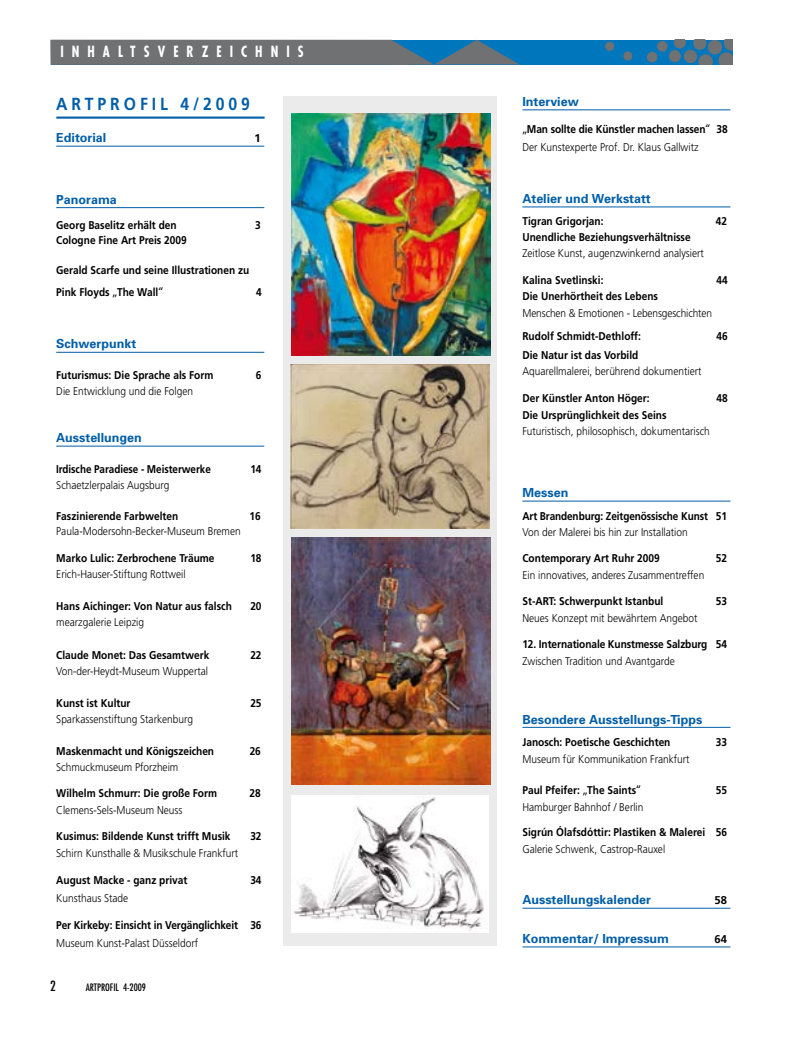
<style>
.page{position:relative;width:805px;height:1053px;background:#fff}
.page>*{position:absolute;margin:0;border:0;box-sizing:border-box;transform-origin:0 0}
.t1{font:700 17.5px "Frutiger";letter-spacing:.25em;color:#005ea8;scale:.9 1}
.t2{font:700 condensed 15px "Futura";letter-spacing:.6em;color:#fff;scale:.89 1}
.t3{font:condensed 13.75px "Futura";color:#000}
.t4{font:700 12.5px "Univers";color:#005ea8}
.t5{font:700 11.25px/21.8px "Frutiger";color:#000;scale:.9 1}
.t6{font:300 11.25px/18.2px "Frutiger";color:#000;scale:.9 1}
.t7{font:700 11.25px "Frutiger";color:#000;scale:.89 1}
.t8{font:700 11.25px "Frutiger";color:#000;scale:.88 1}
.t9{font:700 11.25px "Frutiger";color:#000}
.t10{font:700 11.25px "Univers";color:#000}
.t11{font:condensed 10px "Futura";color:#000}
.s1{font-family:"Officina Sans";font-weight:400;font-size:12.5px}
.s2{font-weight:700}
</style>
<div class="page">
<div style="left:283px;top:96px;width:214px;height:849px;background:#ebebec"></div>
<hr style="left:56px;top:146px;width:208px;height:1px;background:#005ea8">
<hr style="left:56px;top:207px;width:208px;height:1px;background:#005ea8">
<hr style="left:56px;top:352px;width:208px;height:1px;background:#005ea8">
<hr style="left:56px;top:446px;width:208px;height:1px;background:#005ea8">
<hr style="left:56px;top:117px;width:208px;height:1px;background:#005ea8">
<hr style="left:56px;top:118px;width:208px;height:1px;background:#005ea8">
<div style="left:51px;top:40px;width:681px;height:25px;background:#0076bd"></div>
<div style="left:708px;top:40px;width:13px;height:14px;background:#707173;border-radius:50%"></div>
<div style="left:707px;top:40px;width:14px;height:14px;border:1px solid #707173;border-radius:50%"></div>
<svg style="left:698px;top:55px;width:14px;height:10px"></svg>
<svg style="left:718px;top:40px;width:14px;height:25px"></svg>
<svg style="left:693px;top:40px;width:13px;height:9px"></svg>
<div style="left:684px;top:50px;width:12px;height:13px;background:#707173;border-radius:50%"></div>
<div style="left:684px;top:50px;width:12px;height:13px;border:1px solid #707173;border-radius:50%"></div>
<svg style="left:674px;top:40px;width:11px;height:8px"></svg>
<div style="left:669px;top:51px;width:11px;height:11px;background:#707173;border-radius:50%"></div>
<div style="left:669px;top:50px;width:11px;height:12px;border:1px solid #707173;border-radius:50%"></div>
<div style="left:657px;top:41px;width:10px;height:10px;background:#707173;border-radius:50%"></div>
<div style="left:657px;top:41px;width:10px;height:10px;border:1px solid #707173;border-radius:50%"></div>
<div style="left:647px;top:52px;width:9px;height:10px;background:#707173;border-radius:50%"></div>
<div style="left:647px;top:52px;width:10px;height:10px;border:1px solid #707173;border-radius:50%"></div>
<div style="left:605px;top:42px;width:8px;height:8px;background:#707173;border-radius:50%"></div>
<div style="left:605px;top:42px;width:8px;height:9px;border:1px solid #707173;border-radius:50%"></div>
<div style="left:623px;top:52px;width:8px;height:8px;background:#707173;border-radius:50%"></div>
<div style="left:623px;top:52px;width:8px;height:8px;border:1px solid #707173;border-radius:50%"></div>
<svg style="left:50px;top:40px;width:469px;height:25px;background:#60717d"></svg>
<hr style="left:522px;top:109px;width:208px;height:1px;background:#005ea8">
<hr style="left:522px;top:206px;width:208px;height:1px;background:#005ea8">
<hr style="left:522px;top:501px;width:208px;height:1px;background:#005ea8">
<hr style="left:522px;top:727px;width:208px;height:1px;background:#005ea8">
<hr style="left:522px;top:907px;width:208px;height:1px;background:#005ea8">
<hr style="left:522px;top:946px;width:208px;height:1px;background:#005ea8">
<img style="left:292px;top:113px;width:198px;height:242px">
<img style="left:292px;top:537px;width:198px;height:247px">
<img style="left:290px;top:365px;width:199px;height:163px">
<img style="left:292px;top:795px;width:196px;height:137px">
<h2 class="t2" style="left:60px;top:42px;width:275px">INHALTSVERZEICHNIS</h2>
<h1 class="t1" style="left:56px;top:93px;width:217px">ARTPROFIL 4/2009</h1>
<p class="t4" style="left:56px;top:130px;width:52px">Editorial</p>
<p class="t10" style="left:254px;top:131px;width:8px">1</p>
<p class="t4" style="left:56px;top:191px;width:62px">Panorama</p>
<p class="t5" style="left:56px;top:214px;width:135px">Georg Baselitz erhält den</p>
<p class="t5" style="left:255px;top:214px;width:8px">3</p>
<p class="t5" style="left:56px;top:229px;width:146px">Cologne Fine Art Preis 2009</p>
<p class="t5" style="left:56px;top:259px;width:216px">Gerald Scarfe und seine Illustrationen zu<br>Pink Floyds <span class="s1">„</span>The Wall<span class="s1">“</span></p>
<p class="t5" style="left:256px;top:281px;width:8px">4</p>
<p class="t4" style="left:56px;top:336px;width:81px">Schwerpunkt</p>
<p class="t5" style="left:56px;top:364px;width:176px">Futurismus: Die Sprache als Form</p>
<p class="t5" style="left:256px;top:364px;width:8px">6</p>
<p class="t6" style="left:56px;top:382px;width:153px">Die Entwicklung und die Folgen</p>
<p class="t4" style="left:56px;top:430px;width:87px">Ausstellungen</p>
<p class="t8" style="left:56px;top:462px;width:177px">Irdische Paradiese - Meisterwerke</p>
<p class="t5" style="left:250px;top:457px;width:14px">14</p>
<p class="t6" style="left:56px;top:475px;width:127px">Schaetzlerpalais Augsburg</p>
<p class="t5" style="left:56px;top:505px;width:137px">Faszinierende Farbwelten</p>
<p class="t5" style="left:249px;top:505px;width:14px">16</p>
<p class="t6" style="left:56px;top:522px;width:206px">Paula-Modersohn-Becker-Museum Bremen</p>
<p class="t5" style="left:56px;top:546px;width:177px">Marko Lulic: Zerbrochene Träume</p>
<p class="t5" style="left:250px;top:546px;width:14px">18</p>
<p class="t6" style="left:56px;top:564px;width:145px">Erich-Hauser-Stiftung Rottweil</p>
<p class="t5" style="left:56px;top:595px;width:197px">Hans Aichinger: Von Natur aus falsch</p>
<p class="t5" style="left:250px;top:595px;width:14px">20</p>
<p class="t6" style="left:56px;top:613px;width:99px">mearzgalerie Leipzig</p>
<p class="t5" style="left:56px;top:643px;width:172px">Claude Monet: Das Gesamtwerk</p>
<p class="t5" style="left:250px;top:643px;width:14px">22</p>
<p class="t6" style="left:56px;top:661px;width:170px">Von-der-Heydt-Museum Wuppertal</p>
<p class="t5" style="left:56px;top:692px;width:84px">Kunst ist Kultur</p>
<p class="t5" style="left:250px;top:692px;width:14px">25</p>
<p class="t6" style="left:56px;top:710px;width:153px">Sparkassenstiftung Starkenburg</p>
<p class="t5" style="left:56px;top:739px;width:177px">Maskenmacht und Königszeichen</p>
<p class="t5" style="left:249px;top:739px;width:14px">26</p>
<p class="t6" style="left:56px;top:758px;width:137px">Schmuckmuseum Pforzheim</p>
<p class="t5" style="left:56px;top:781px;width:180px">Wilhelm Schmurr: Die große Form</p>
<p class="t5" style="left:249px;top:781px;width:14px">28</p>
<p class="t6" style="left:56px;top:800px;width:142px">Clemens-Sels-Museum Neuss</p>
<p class="t5" style="left:56px;top:825px;width:195px">Kusimus: Bildende Kunst trifft Musik</p>
<p class="t5" style="left:250px;top:825px;width:14px">32</p>
<p class="t6" style="left:56px;top:844px;width:204px">Schirn Kunsthalle &amp; Musikschule Frankfurt</p>
<p class="t5" style="left:56px;top:868px;width:147px">August Macke - ganz privat</p>
<p class="t5" style="left:250px;top:868px;width:14px">34</p>
<p class="t6" style="left:56px;top:888px;width:82px">Kunsthaus Stade</p>
<p class="t5" style="left:56px;top:913px;width:229px">Per Kirkeby: Einsicht in Vergänglichkeit 36</p>
<p class="t6" style="left:56px;top:933px;width:159px">Museum Kunst-Palast Düsseldorf</p>
<p class="t3" style="left:50px;top:977px;width:7px">2</p>
<p class="t11" style="left:86px;top:980px;width:62px">ARTPROFIL 4-2009</p>
<p class="t4" style="left:522px;top:93px;width:58px">Interview</p>
<p class="t6" style="left:522px;top:120px;width:229px"><span class="s1">„</span><span class="s2">Man sollte die Künstler machen lassen</span><span class="s1">“</span> <span class="s2">38<br></span>Der Kunstexperte Prof. Dr. Klaus Gallwitz</p>
<p class="t4" style="left:522px;top:190px;width:130px">Atelier und Werkstatt</p>
<p class="t5" style="left:522px;top:210px;width:92px">Tigran Grigorjan:</p>
<p class="t5" style="left:715px;top:210px;width:14px">42</p>
<p class="t5" style="left:522px;top:226px;width:188px">Unendliche Beziehungsverhältnisse</p>
<p class="t6" style="left:522px;top:244px;width:203px">Zeitlose Kunst, augenzwinkernd analysiert</p>
<p class="t5" style="left:522px;top:269px;width:92px">Kalina Svetlinski:</p>
<p class="t5" style="left:716px;top:269px;width:14px">44</p>
<p class="t5" style="left:522px;top:285px;width:152px">Die Unerhörtheit des Lebens</p>
<p class="t6" style="left:522px;top:304px;width:212px">Menschen &amp; Emotionen - Lebensgeschichten</p>
<p class="t5" style="left:522px;top:325px;width:133px">Rudolf Schmidt-Dethloff:</p>
<p class="t5" style="left:716px;top:325px;width:14px">46</p>
<p class="t5" style="left:522px;top:344px;width:130px">Die Natur ist das Vorbild</p>
<p class="t6" style="left:522px;top:362px;width:200px">Aquarellmalerei, berührend dokumentiert</p>
<p class="t5" style="left:522px;top:387px;width:143px">Der Künstler Anton Höger:</p>
<p class="t5" style="left:716px;top:387px;width:14px">48</p>
<p class="t5" style="left:522px;top:403px;width:162px">Die Ursprünglichkeit des Seins</p>
<p class="t6" style="left:522px;top:422px;width:210px">Futuristisch, philosophisch, dokumentarisch</p>
<p class="t4" style="left:522px;top:484px;width:47px">Messen</p>
<p class="t7" style="left:522px;top:509px;width:231px">Art Brandenburg: Zeitgenössische Kunst 51</p>
<p class="t6" style="left:522px;top:523px;width:185px">Von der Malerei bis hin zur Installation</p>
<p class="t5" style="left:522px;top:547px;width:154px">Contemporary Art Ruhr 2009</p>
<p class="t5" style="left:715px;top:547px;width:14px">52</p>
<p class="t6" style="left:522px;top:566px;width:203px">Ein innovatives, anderes Zusammentreffen</p>
<p class="t5" style="left:522px;top:590px;width:158px">St-ART: Schwerpunkt Istanbul</p>
<p class="t5" style="left:715px;top:590px;width:14px">53</p>
<p class="t6" style="left:522px;top:609px;width:196px">Neues Konzept mit bewährtem Angebot</p>
<p class="t5" style="left:522px;top:633px;width:229px">12. Internationale Kunstmesse Salzburg 54</p>
<p class="t6" style="left:522px;top:651px;width:171px">Zwischen Tradition und Avantgarde</p>
<p class="t4" style="left:522px;top:711px;width:181px">Besondere Ausstellungs-Tipps</p>
<p class="t5" style="left:522px;top:730px;width:166px">Janosch: Poetische Geschichten</p>
<p class="t5" style="left:715px;top:730px;width:14px">33</p>
<p class="t6" style="left:522px;top:749px;width:187px">Museum für Kommunikation Frankfurt</p>
<p class="t5" style="left:522px;top:778px;width:133px">Paul Pfeifer: <span class="s1">„</span>The Saints<span class="s1">“</span></p>
<p class="t5" style="left:715px;top:778px;width:14px">55</p>
<p class="t6" style="left:522px;top:797px;width:136px">Hamburger Bahnhof / Berlin</p>
<p class="t5" style="left:522px;top:821px;width:229px">Sigrún Ólafsdóttir: Plastiken &amp; Malerei 56</p>
<p class="t6" style="left:522px;top:840px;width:160px">Galerie Schwenk, Castrop-Rauxel</p>
<p class="t4" style="left:522px;top:891px;width:130px">Ausstellungskalender</p>
<p class="t9" style="left:714px;top:893px;width:14px">58</p>
<p class="t4" style="left:522px;top:930px;width:148px">Kommentar/ Impressum</p>
<p class="t9" style="left:714px;top:932px;width:14px">64</p>
</div>
